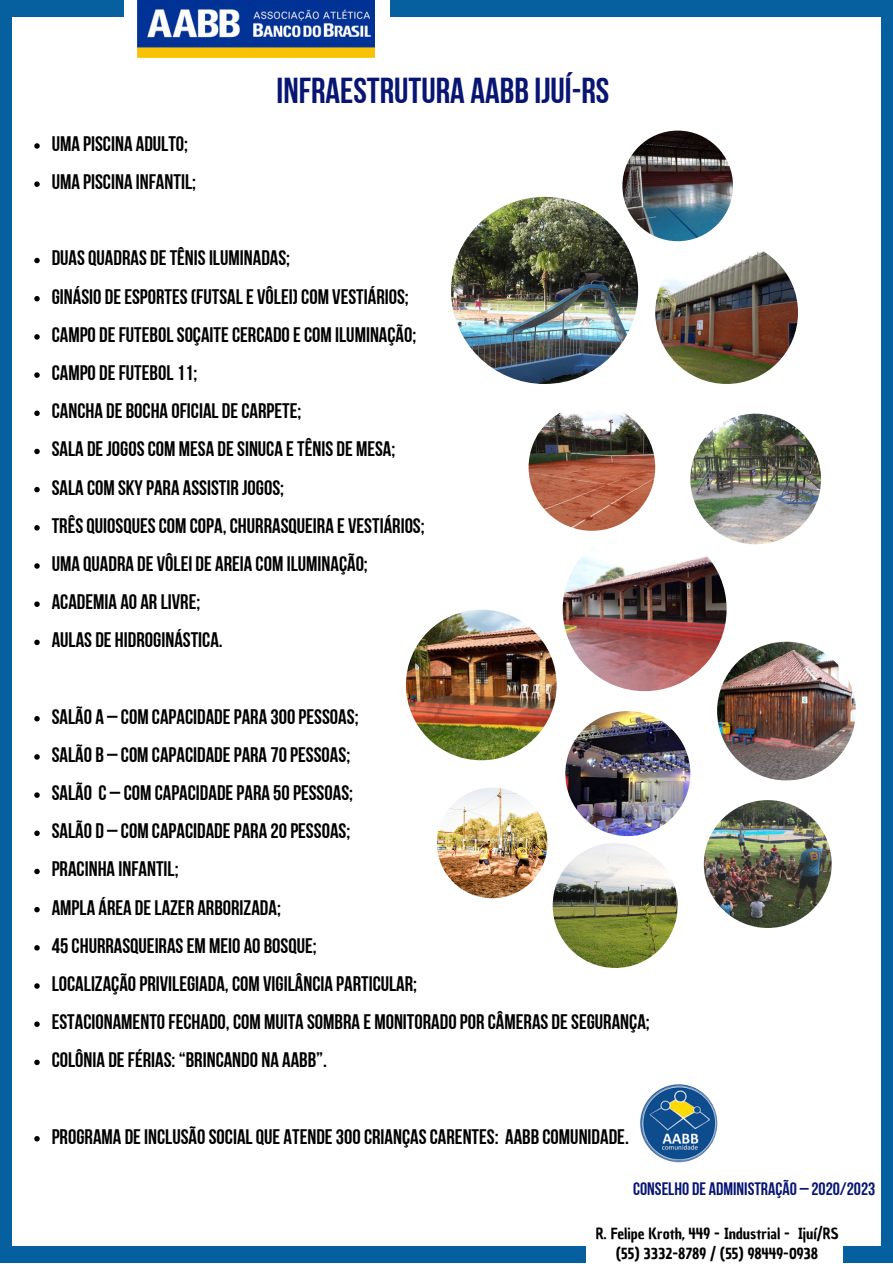
<style>
.page{position:relative;width:893px;height:1264px;background:#fff}
.page>*{position:absolute;margin:0;border:0;box-sizing:border-box;transform-origin:0 0}
.t1{font:36px "Bebas Neue Cyrillic";color:#081572}
.t2{font:21px/38.1px "Bebas Neue Cyrillic";color:#000}
.t3{font:18px "Bebas Neue Cyrillic";color:#081572}
.t4{font:15px/20.2px "Chau Philomene One";color:#000;text-align:center}
</style>
<div class="page">
<div style="left:0;top:0;width:892px;height:1262px;background:#0660a0"></div>
<div style="left:585px;top:1214px;width:257px;height:48px;background:#fff"></div>
<div style="left:12px;top:17px;width:868px;height:1228px;background:#fff"></div>
<div style="left:124px;top:0;width:266px;height:72px;background:#fff"></div>
<img style="left:138px;top:0;width:236px;height:57px">
<svg style="left:34px;top:143px;width:6px;height:6px"></svg>
<svg style="left:34px;top:181px;width:6px;height:6px"></svg>
<svg style="left:34px;top:258px;width:6px;height:5px"></svg>
<svg style="left:34px;top:296px;width:6px;height:5px"></svg>
<svg style="left:34px;top:334px;width:6px;height:5px"></svg>
<svg style="left:34px;top:372px;width:6px;height:6px"></svg>
<svg style="left:34px;top:410px;width:6px;height:6px"></svg>
<svg style="left:34px;top:449px;width:6px;height:5px"></svg>
<svg style="left:34px;top:487px;width:6px;height:5px"></svg>
<svg style="left:34px;top:525px;width:6px;height:5px"></svg>
<svg style="left:34px;top:563px;width:6px;height:5px"></svg>
<svg style="left:34px;top:601px;width:6px;height:6px"></svg>
<svg style="left:34px;top:639px;width:6px;height:6px"></svg>
<svg style="left:34px;top:716px;width:6px;height:5px"></svg>
<svg style="left:34px;top:754px;width:6px;height:5px"></svg>
<svg style="left:34px;top:792px;width:6px;height:5px"></svg>
<svg style="left:34px;top:830px;width:6px;height:6px"></svg>
<svg style="left:34px;top:868px;width:6px;height:6px"></svg>
<svg style="left:34px;top:907px;width:6px;height:5px"></svg>
<svg style="left:34px;top:945px;width:6px;height:5px"></svg>
<svg style="left:34px;top:983px;width:6px;height:5px"></svg>
<svg style="left:34px;top:1021px;width:6px;height:5px"></svg>
<svg style="left:34px;top:1059px;width:6px;height:6px"></svg>
<svg style="left:34px;top:1136px;width:6px;height:5px"></svg>
<img style="left:451px;top:197px;width:187px;height:187px;border-radius:50%">
<img style="left:655px;top:241px;width:143px;height:143px;border-radius:50%">
<img style="left:528px;top:404px;width:127px;height:127px;border-radius:50%">
<img style="left:703px;top:800px;width:128px;height:128px;border-radius:50%">
<img style="left:690px;top:413px;width:131px;height:131px;border-radius:50%">
<img style="left:406px;top:609px;width:150px;height:151px;border-radius:50%">
<img style="left:638px;top:1083px;width:79px;height:79px;border-radius:50%">
<img style="left:552px;top:843px;width:125px;height:124px;border-radius:50%">
<img style="left:562px;top:527px;width:164px;height:164px;border-radius:50%">
<img style="left:717px;top:641px;width:138px;height:139px;border-radius:50%">
<img style="left:437px;top:787px;width:110px;height:111px;border-radius:50%">
<img style="left:622px;top:131px;width:111px;height:110px;border-radius:50%">
<img style="left:565px;top:711px;width:125px;height:125px;border-radius:50%">
<p class="t2" style="left:52px;top:127px;width:146px">UMA PISCINA ADULTO;<br>UMA PISCINA INFANTIL;</p>
<h1 class="t1" style="left:276px;top:76px;width:334px">INFRAESTRUTURA AABB IJUÍ-RS</h1>
<p class="t2" style="left:52px;top:241px;width:374px">DUASQUADRAS DETÊNISILUMINADAS;<br>GINÁSIO DEESPORTES(FUTSALE VÔLEI)COM VESTIÁRIOS; CAMPO DEFUTEBOLSOÇAITECERCADOECOM ILUMINAÇÃO; CAMPO DEFUTEBOL11;<br>CANCHA DE BOCHA OFICIAL DECARPETE;<br>SALA DEJOGOSCOM MESA DESINUCA ETÊNIS DE MESA; SALA COM SKYPARA ASSISTIR JOGOS;<br>TRÊSQUIOSQUESCOM COPA, CHURRASQUEIRA E VESTIÁRIOS; UMA QUADRA DE VÔLEI DE AREIA COM ILUMINAÇÃO; ACADEMIA AO AR LIVRE;<br>AULAS DE HIDROGINÁSTICA.</p>
<p class="t2" style="left:52px;top:699px;width:599px">SALÃO A – COM CAPACIDADEPARA 300PESSOAS;<br>SALÃO B – COM CAPACIDADEPARA 70PESSOAS;<br>SALÃO C – COM CAPACIDADEPARA 50PESSOAS;<br>SALÃO D – COM CAPACIDADEPARA 20PESSOAS;<br>PRACINHA INFANTIL;<br>AMPLA ÁREA DELAZER ARBORIZADA;<br>45CHURRASQUEIRASEM MEIO AO BOSQUE;<br>LOCALIZAÇÃOPRIVILEGIADA, COM VIGILÂNCIA PARTICULAR;<br>ESTACIONAMENTOFECHADO, COM MUITA SOMBRA E MONITORADOPOR CÂMERAS DESEGURANÇA; COLÔNIA DEFÉRIAS: “BRINCANDO NA AABB”.</p>
<p class="t2" style="left:52px;top:1119px;width:578px">PROGRAMA DEINCLUSÃOSOCIALQUE ATENDE300CRIANÇASCARENTES: AABB COMUNIDADE.</p>
<p class="t3" style="left:633px;top:1181px;width:243px">CONSELHO DE ADMINISTRAÇÃO – 2020/2023</p>
<p class="t4" style="left:595px;top:1223px;width:244px">R. Felipe Kroth, 449 - Industrial - Ijuí/RS (55) 3332-8789 / (55) 98449-0938</p>
</div>
